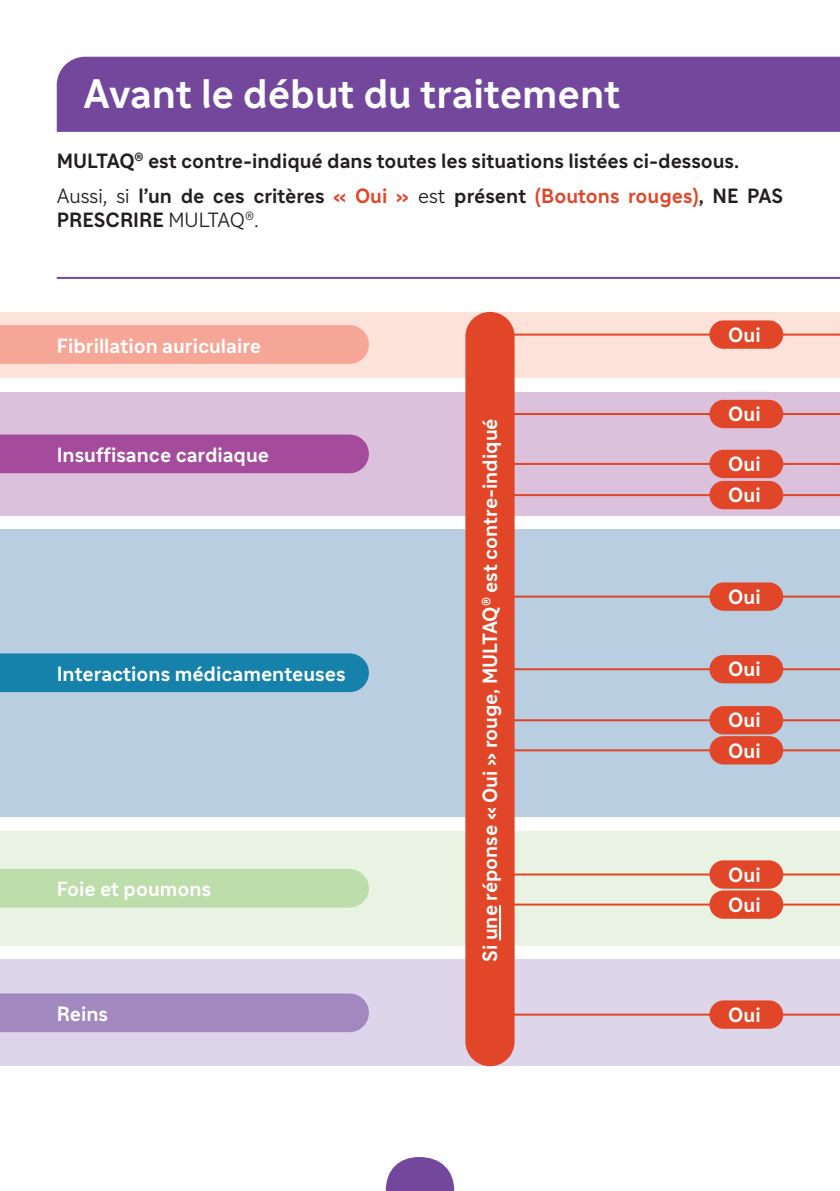
<style>
.page{position:relative;width:840px;height:1191px;background:#fff}
.page>*{position:absolute;margin:0;border:0;box-sizing:border-box;transform-origin:0 0}
.t1{font:700 40px "Sanofi Sans 6";color:#fff}
.t2{font:700 20px/30px "Sanofi Sans 6";color:#fff}
.t3{font:700 20px/35.4px "Sanofi Sans 6";color:#231f20}
.s1{font-weight:300}
.s2{color:#e04627}
</style>
<div class="page">
<div style="left:0;top:312px;width:839px;height:65px;background:#fde2d9"></div>
<div style="left:0;top:392px;width:839px;height:123px;background:#dbc1dc"></div>
<div style="left:0;top:529px;width:839px;height:287px;background:#b9cee0"></div>
<div style="left:0;top:831px;width:839px;height:114px;background:#e9f3e3"></div>
<div style="left:0;top:959px;width:839px;height:107px;background:#ddd5e9"></div>
<div style="left:57px;top:57px;width:782px;height:75px;background:#73479c"></div>
<div style="left:0;top:325px;width:369px;height:39px;background:#f6a696"></div>
<div style="left:465px;top:312px;width:49px;height:754px;background:#e04627;border-radius:25px"></div>
<hr style="left:498px;top:905px;width:2px;height:35px;background:#fff">
<div style="left:0;top:434px;width:369px;height:39px;background:#a44b9c"></div>
<div style="left:0;top:653px;width:369px;height:39px;background:#1682ac"></div>
<div style="left:0;top:869px;width:369px;height:38px;background:#bdddaa"></div>
<div style="left:0;top:993px;width:369px;height:39px;background:#a189c0"></div>
<hr style="left:508px;top:333px;width:331px;height:2px;background:#e04627">
<hr style="left:508px;top:413px;width:331px;height:2px;background:#e04627">
<hr style="left:508px;top:463px;width:331px;height:2px;background:#e04627">
<hr style="left:508px;top:494px;width:331px;height:2px;background:#e04627">
<hr style="left:508px;top:595px;width:331px;height:2px;background:#e04627">
<hr style="left:508px;top:668px;width:331px;height:2px;background:#e04627">
<hr style="left:508px;top:719px;width:331px;height:2px;background:#e04627">
<hr style="left:508px;top:749px;width:331px;height:2px;background:#e04627">
<hr style="left:508px;top:873px;width:331px;height:2px;background:#e04627">
<hr style="left:508px;top:903px;width:331px;height:2px;background:#e04627">
<hr style="left:508px;top:1013px;width:331px;height:2px;background:#e04627">
<div style="left:709px;top:320px;width:73px;height:29px;background:#e04627;border-radius:14px"></div>
<div style="left:709px;top:400px;width:73px;height:28px;background:#e04627;border-radius:14px"></div>
<div style="left:709px;top:450px;width:73px;height:28px;background:#e04627;border-radius:14px"></div>
<div style="left:709px;top:481px;width:73px;height:28px;background:#e04627;border-radius:14px"></div>
<div style="left:709px;top:582px;width:73px;height:29px;background:#e04627;border-radius:14px"></div>
<div style="left:709px;top:655px;width:73px;height:28px;background:#e04627;border-radius:14px"></div>
<div style="left:709px;top:706px;width:73px;height:28px;background:#e04627;border-radius:14px"></div>
<div style="left:709px;top:736px;width:73px;height:28px;background:#e04627;border-radius:14px"></div>
<div style="left:709px;top:860px;width:73px;height:28px;background:#e04627;border-radius:14px"></div>
<div style="left:709px;top:890px;width:73px;height:28px;background:#e04627;border-radius:14px"></div>
<div style="left:709px;top:1000px;width:73px;height:28px;background:#e04627;border-radius:14px"></div>
<hr style="left:57px;top:277px;width:782px;height:2px;background:#73479c">
<svg style="left:385px;top:1157px;width:69px;height:34px"></svg>
<h1 class="t1" style="left:83px;top:69px;width:538px">Avant le début du traitement</h1>
<p class="t3" style="left:57px;top:143px;width:727px">MULTAQ<sup>®</sup> est contre-indiqué dans toutes les situations listées ci-dessous.<br><span class="s1">Aussi, si</span> l’un de ces critères <span class="s2">« Oui »</span> <span class="s1">est</span> présent <span class="s2">(Boutons rouges)</span>, NE PAS</p>
<p class="t3" style="left:57px;top:202px;width:203px">PRESCRIRE <span class="s1">MULTAQ</span><sup>®</sup><span class="s1">.</span></p>
<p class="t2" style="left:57px;top:330px;width:206px">Fibrillation auriculaire</p>
<p class="t2" style="left:57px;top:440px;width:214px">Insuffisance cardiaque</p>
<p class="t2" style="left:57px;top:658px;width:290px">Interactions médicamenteuses</p>
<p class="t2" style="left:57px;top:874px;width:156px">Foie et poumons</p>
<p class="t2" style="left:57px;top:998px;width:53px">Reins</p>
<p class="t2" style="left:475px;top:961px;width:545px;rotate:-90deg">Si une réponse « Oui » rouge, MULTAQ<sup>®</sup> est contre-indiqué</p>
<p class="t2" style="left:727px;top:320px;width:34px">Oui</p>
<p class="t2" style="left:727px;top:399px;width:34px">Oui</p>
<p class="t2" style="left:727px;top:448px;width:34px;line-height:31.2px">Oui<br>Oui</p>
<p class="t2" style="left:727px;top:582px;width:34px">Oui</p>
<p class="t2" style="left:727px;top:654px;width:34px">Oui</p>
<p class="t2" style="left:727px;top:705px;width:34px">Oui<br>Oui</p>
<p class="t2" style="left:727px;top:859px;width:34px">Oui<br>Oui</p>
<p class="t2" style="left:727px;top:999px;width:34px">Oui</p>
</div>
